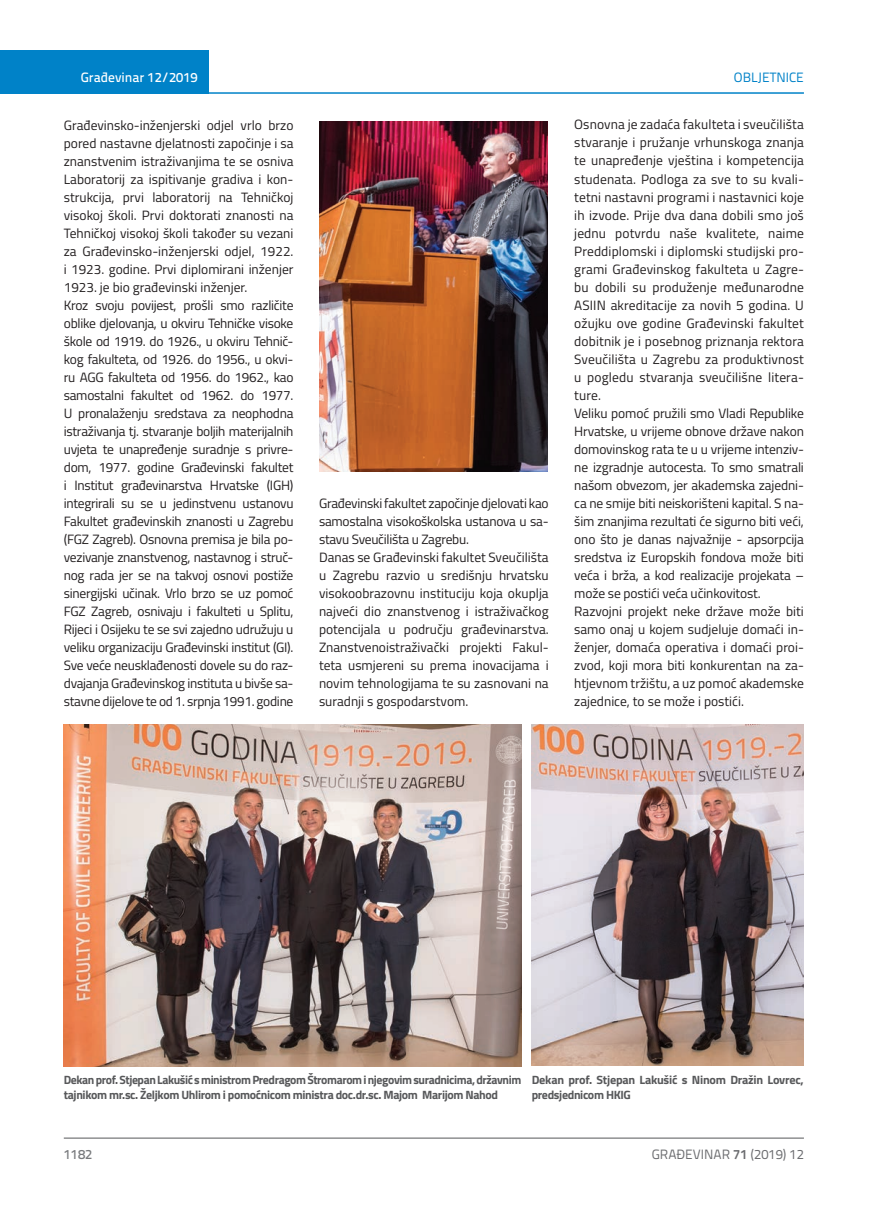
<style>
.page{position:relative;width:872px;height:1212px;background:#fff}
.page>*{position:absolute;margin:0;border:0;box-sizing:border-box;transform-origin:0 0}
.t1{font:13.5px/18px "Titillium";letter-spacing:-.01em;color:#231f20}
.t2{font:13.5px "Titillium Text 22 L";color:#6c6d70}
.t3{font:500 13.5px "Titillium Text 22 L";color:#fff}
.t4{font:13.5px "Titillium Text 22 L";color:#0082c8}
.t5{font:500 13.5px "Titillium Text 22 L";color:#787a7d}
.t6{font:700 12px/15px "Titillium";letter-spacing:-.03em;color:#57585a}
.s1{font-weight:700}
</style>
<div class="page">
<div style="left:0;top:50px;width:208px;height:44px;background:#0082c8"></div>
<hr style="left:0;top:92px;width:804px;height:2px;background:#0082c8">
<hr style="left:64px;top:1138px;width:740px;height:1px;background:#57585a">
<img style="left:319px;top:122px;width:228px;height:350px">
<img style="left:531px;top:724px;width:273px;height:342px">
<img style="left:64px;top:724px;width:457px;height:342px">
<p class="t3" style="left:81px;top:67px;width:118px">Građevinar 12/2019</p>
<p class="t4" style="left:734px;top:68px;width:72px">OBLJETNICE</p>
<p class="t1" style="left:64px;top:115px;width:231px">Građevinsko-inženjerski odjel vrlo brzo pored nastavne djelatnosti započinje i sa znanstvenim istraživanjima te se osniva Laboratorij za ispitivanje gradiva i kon&shy;strukcija, prvi laboratorij na Tehničkoj visokoj školi. Prvi doktorati znanosti na Tehničkoj visokoj školi također su vezani za Građevinsko-inženjerski odjel, 1922. i 1923. godine. Prvi diplomirani inženjer 1923. je bio građevinski inženjer.<br>Kroz svoju povijest, prošli smo različite oblike djelovanja, u okviru Tehničke visoke škole od 1919. do 1926., u okviru Tehnič&shy;kog fakulteta, od 1926. do 1956., u okvi&shy;ru AGG fakulteta od 1956. do 1962., kao samostalni fakultet od 1962. do 1977.<br>U pronalaženju sredstava za neophodna istraživanja tj. stvaranje boljih materijalnih uvjeta te unapređenje suradnje s privre&shy;dom, 1977. godine Građevinski fakultet i Institut građevinarstva Hrvatske (IGH) integrirali su se u jedinstvenu ustanovu Fakultet građevinskih znanosti u Zagrebu (FGZ Zagreb). Osnovna premisa je bila po&shy;vezivanje znanstvenog, nastavnog i struč&shy;nog rada jer se na takvoj osnovi postiže sinergijski učinak. Vrlo brzo se uz pomoć FGZ Zagreb, osnivaju i fakulteti u Splitu, Rijeci i Osijeku te se svi zajedno udružuju u veliku organizaciju Građevinski institut (GI).<br>Sve veće neusklađenosti dovele su do raz&shy;dvajanja Građevinskog instituta u bivše sa&shy;stavne dijelove te od 1. srpnja 1991. godine</p>
<p class="t1" style="left:574px;top:115px;width:231px">Osnovna je zadaća fakulteta i sveučilišta stvaranje i pružanje vrhunskoga znanja te unapređenje vještina i kompetencija studenata. Podloga za sve to su kvali&shy;tetni nastavni programi i nastavnici koje ih izvode. Prije dva dana dobili smo još jednu potvrdu naše kvalitete, naime Preddiplomski i diplomski studijski pro&shy;grami Građevinskog fakulteta u Zagre&shy;bu dobili su produženje međunarodne ASIIN akreditacije za novih 5 godina. U ožujku ove godine Građevinski fakultet dobitnik je i posebnog priznanja rektora Sveučilišta u Zagrebu za produktivnost u pogledu stvaranja sveučilišne litera&shy;ture.<br>Veliku pomoć pružili smo Vladi Republike Hrvatske, u vrijeme obnove države nakon domovinskog rata te u u vrijeme intenziv&shy;ne izgradnje autocesta. To smo smatrali našom obvezom, jer akademska zajedni&shy;ca ne smije biti neiskorišteni kapital. S na&shy;šim znanjima rezultati će sigurno biti veći, ono što je danas najvažnije - apsorpcija sredstva iz Europskih fondova može biti veća i brža, a kod realizacije projekata – može se postići veća učinkovitost.<br>Razvojni projekt neke države može biti samo onaj u kojem sudjeluje domaći in&shy;ženjer, domaća operativa i domaći proi&shy;zvod, koji mora biti konkurentan na za&shy;htjevnom tržištu, a uz pomoć akademske zajednice, to se može i postići.</p>
<p class="t1" style="left:319px;top:493px;width:231px">Građevinski fakultet započinje djelovati kao samostalna visokoškolska ustanova u sa&shy;stavu Sveučilišta u Zagrebu.<br>Danas se Građevinski fakultet Sveučilišta u Zagrebu razvio u središnju hrvatsku visokoobrazovnu instituciju koja okuplja najveći dio znanstvenog i istraživačkog potencijala u području građevinarstva.<br>Znanstvenoistraživački projekti Fakul&shy;teta usmjereni su prema inovacijama i novim tehnologijama te su zasnovani na suradnji s gospodarstvom.</p>
<p class="t6" style="left:64px;top:1072px;width:459px">Dekan prof. Stjepan Lakušić s ministrom Predragom Štromarom i njegovim suradnicima, državnim tajnikom mr.sc. Željkom Uhlirom i pomoćnicom ministra doc.dr.sc. Majom Marijom Nahod</p>
<p class="t6" style="left:531px;top:1072px;width:274px">Dekan prof. Stjepan Lakušić s Ninom Dražin Lovrec, predsjednicom HKIG</p>
<p class="t5" style="left:64px;top:1144px;width:30px">1182</p>
<p class="t2" style="left:652px;top:1144px;width:154px">GRAĐEVINAR <span class="s1">71</span> (2019) 12</p>
</div>
